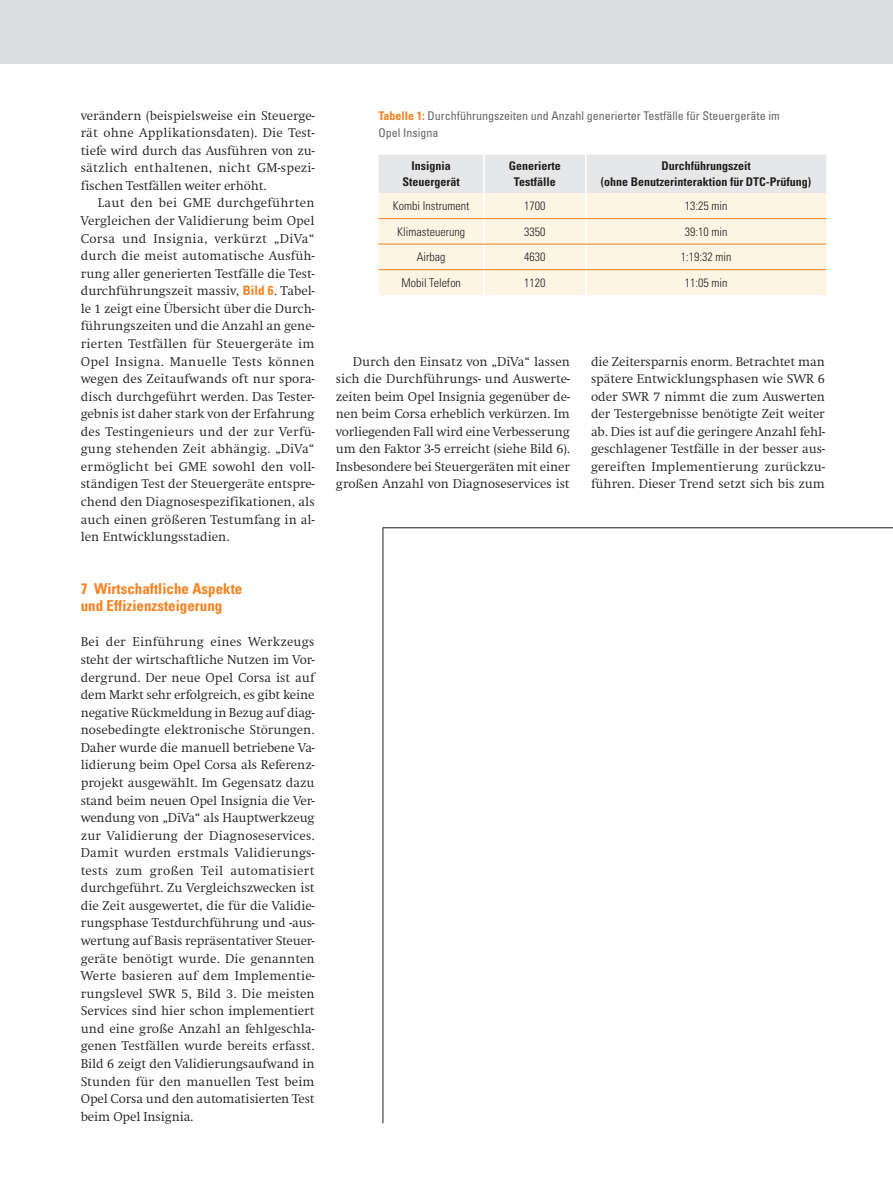
<style>
.page{position:relative;width:893px;height:1187px;background:#fff}
.page>*{position:absolute;margin:0;border:0;box-sizing:border-box;transform-origin:0 0}
.t1{font:700 condensed 15px/17.5px "Univers LT Std";color:#f58220}
.t2{font:300 13.05px/17.5px "Swift LT Pro";letter-spacing:-.005em;color:#231f20;text-align:justify}
.t3{font:300 condensed 12px "Univers LT Std";color:#231f20}
.t4{font:700 condensed 12px/15.8px "Univers LT Std";color:#231f20;text-align:center}
.t5{font:condensed 12px/17.5px "Univers LT Std";color:#636366}
.s1{font-family:"Univers LT Std";font-weight:700;font-stretch:condensed;color:#f58220}
.s2{font-weight:700;color:#f58220}
</style>
<div class="page">
<div style="left:0;top:0;width:893px;height:64px;background:#dcdddf"></div>
<div style="left:378px;top:155px;width:448px;height:38px;background:#e6e7e9"></div>
<div style="left:378px;top:193px;width:448px;height:102px;background:#fef4e4"></div>
<hr style="left:483px;top:155px;width:2px;height:38px;background:#fff">
<hr style="left:585px;top:155px;width:2px;height:38px;background:#fff">
<hr style="left:483px;top:193px;width:2px;height:25px;background:#fff">
<hr style="left:585px;top:193px;width:2px;height:25px;background:#fff">
<hr style="left:483px;top:219px;width:2px;height:25px;background:#fff">
<hr style="left:585px;top:219px;width:2px;height:25px;background:#fff">
<hr style="left:483px;top:244px;width:2px;height:25px;background:#fff">
<hr style="left:585px;top:244px;width:2px;height:25px;background:#fff">
<hr style="left:483px;top:270px;width:2px;height:25px;background:#fff">
<hr style="left:585px;top:270px;width:2px;height:25px;background:#fff">
<hr style="left:378px;top:218px;width:448px;height:1px;background:#f58220">
<hr style="left:378px;top:244px;width:448px;height:1px;background:#f58220">
<hr style="left:378px;top:269px;width:448px;height:1px;background:#f58220">
<hr style="left:383px;top:527px;width:1px;height:596px;background:#231f20">
<hr style="left:383px;top:527px;width:510px;height:1px;background:#231f20">
<p class="t2" style="left:81px;top:107px;width:235px">verändern (beispielsweise ein Steuerge&shy;rät ohne Applikationsdaten). Die Test&shy;tiefe wird durch das Ausführen von zu&shy;sätzlich enthaltenen, nicht GM-spezi&shy;fischen Testfällen weiter erhöht.</p>
<p class="t2" style="left:81px;top:194px;width:235px;text-indent:17px">Laut den bei GME durchgeführten Vergleichen der Validierung beim Opel Corsa und Insignia, verkürzt „DiVa“ durch die meist automatische Ausfüh&shy;rung aller generierten Testfälle die Test&shy;durchführungszeit massiv, <span class="s1">Bild 6</span>. Tabel&shy;le 1 zeigt eine Übersicht über die Durch&shy;führungszeiten und die Anzahl an gene&shy;rierten Testfällen für Steuergeräte im Opel Insigna. Manuelle Tests können wegen des Zeitaufwands oft nur spora&shy;disch durchgeführt werden. Das Tester&shy;gebnis ist daher stark von der Erfahrung des Testingenieurs und der zur Verfü&shy;gung stehenden Zeit abhängig. „DiVa“ ermöglicht bei GME sowohl den voll&shy;ständigen Test der Steuergeräte entspre&shy;chend den Diagnosespezifikationen, als auch einen größeren Testumfang in al&shy;len Entwicklungsstadien.</p>
<p class="t1" style="left:81px;top:579px;width:163px">7 Wirtschaftliche Aspekte und Effizienzsteigerung</p>
<p class="t2" style="left:81px;top:633px;width:235px">Bei der Einführung eines Werkzeugs steht der wirtschaftliche Nutzen im Vor&shy;dergrund. Der neue Opel Corsa ist auf dem Markt sehr erfolgreich, es gibt keine negative Rückmeldung in Bezug auf diag&shy;nosebedingte elektronische Störungen.<br>Daher wurde die manuell betriebene Va&shy;lidierung beim Opel Corsa als Referenz&shy;projekt ausgewählt. Im Gegensatz dazu stand beim neuen Opel Insignia die Ver&shy;wendung von „DiVa“ als Hauptwerkzeug zur Validierung der Diagnoseservices.<br>Damit wurden erstmals Validierungs&shy;tests zum großen Teil automatisiert durchgeführt. Zu Vergleichszwecken ist die Zeit ausgewertet, die für die Validie&shy;rungsphase Testdurchführung und -aus&shy;wertung auf Basis repräsentativer Steuer&shy;geräte benötigt wurde. Die genannten Werte basieren auf dem Implementie&shy;rungslevel SWR 5, Bild 3. Die meisten Services sind hier schon implementiert und eine große Anzahl an fehlgeschla&shy;genen Testfällen wurde bereits erfasst.<br>Bild 6 zeigt den Validierungsaufwand in Stunden für den manuellen Test beim Opel Corsa und den automatisierten Test beim Opel Insignia.</p>
<p class="t5" style="left:378px;top:106px;width:403px"><span class="s2">Tabelle 1:</span> Durchführungszeiten und Anzahl generierter Testfälle für Steuergeräte im<br>Opel Insigna</p>
<p class="t4" style="left:402px;top:158px;width:59px">Insignia<br>Steuergerät</p>
<p class="t4" style="left:509px;top:158px;width:53px">Generierte<br>Testfälle</p>
<p class="t4" style="left:601px;top:158px;width:212px">Durchführungszeit<br>(ohne Benutzerinteraktion für DTC-Prüfung)</p>
<p class="t3" style="left:393px;top:199px;width:78px">Kombi I nstrument</p>
<p class="t3" style="left:524px;top:199px;width:23px">1700</p>
<p class="t3" style="left:685px;top:199px;width:44px">13:25 min</p>
<p class="t3" style="left:397px;top:224px;width:69px">Klimasteuerung</p>
<p class="t3" style="left:524px;top:224px;width:23px">3350</p>
<p class="t3" style="left:685px;top:224px;width:44px">39:10 min</p>
<p class="t3" style="left:417px;top:250px;width:30px">Airbag</p>
<p class="t3" style="left:524px;top:250px;width:23px">4630</p>
<p class="t3" style="left:681px;top:250px;width:52px">1:19:32 min</p>
<p class="t3" style="left:401px;top:275px;width:61px">Mobil Telefon</p>
<p class="t3" style="left:524px;top:275px;width:23px">1120</p>
<p class="t3" style="left:685px;top:275px;width:44px">11:05 min</p>
<p class="t2" style="left:336px;top:352px;width:235px;text-indent:17px">Durch den Einsatz von „DiVa“ lassen sich die Durchführungs- und Auswerte&shy;zeiten beim Opel Insignia gegenüber de&shy;nen beim Corsa erheblich verkürzen. Im vorliegenden Fall wird eine Verbesserung um den Faktor 3-5 erreicht (siehe Bild 6).<br>Insbesondere bei Steuergeräten mit einer großen Anzahl von Diagnoseservices ist</p>
<p class="t2" style="left:591px;top:352px;width:235px">die Zeitersparnis enorm. Betrachtet man spätere Entwicklungsphasen wie SWR 6 oder SWR 7 nimmt die zum Auswerten der Testergebnisse benötigte Zeit weiter ab. Dies ist auf die geringere Anzahl fehl&shy;geschlagener Testfälle in der besser aus&shy;gereiften Implementierung zurückzu&shy;führen. Dieser Trend setzt sich bis zum</p>
</div>
